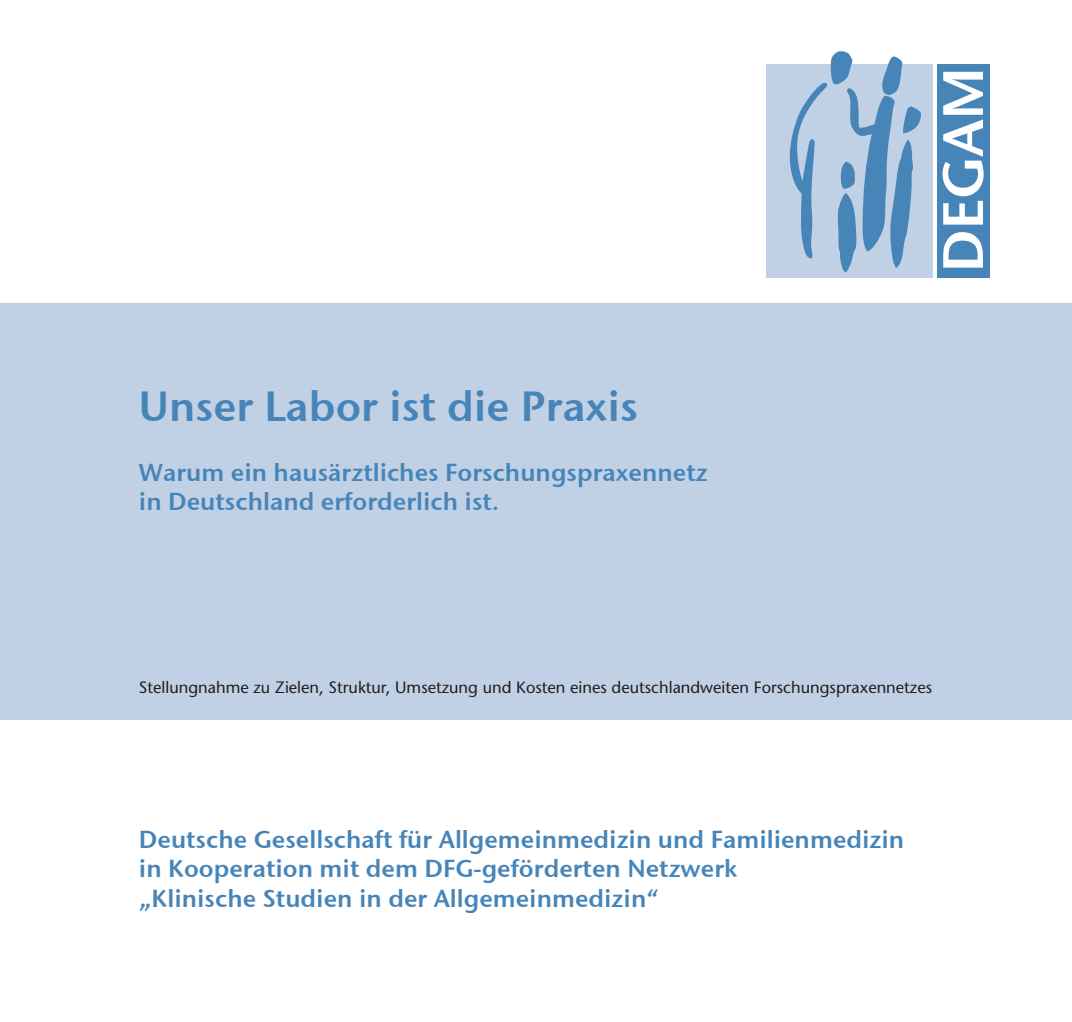
<style>
.page{position:relative;width:1072px;height:1022px;background:#fff}
.page>*{position:absolute;margin:0;border:0;box-sizing:border-box;transform-origin:0 0}
.t1{font:56.7px "Stone Sans Sem ITCTT Semi";color:#fff}
.t2{font:42px "Stone Sans Sem ITCTT Semi";color:#4785b8}
.t3{font:24.5px/29.4px "Stone Sans Sem ITCTT Semi";color:#4785b8}
.t4{font:500 16.45px "Stone Sans Std";color:#231f20}
</style>
<div class="page">
<div style="left:0;top:303px;width:1071px;height:416px;background:#c0d1e6"></div>
<div style="left:766px;top:64px;width:166px;height:214px;background:#c0d1e6"></div>
<div style="left:937px;top:64px;width:53px;height:214px;background:#4785b8"></div>
<svg style="left:789px;top:51px;width:132px;height:221px"></svg>
<h2 class="t2" style="left:139px;top:371px;width:501px">Unser Labor ist die Praxis</h2>
<p class="t3" style="left:139px;top:456px;width:570px">Warum ein hausärztliches Forschungspraxennetz in Deutschland erforderlich ist.</p>
<h1 class="t1" style="left:915px;top:272px;width:207px;rotate:-90deg">DEGAM</h1>
<p class="t4" style="left:139px;top:678px;width:794px">Stellungnahme zu Zielen, Struktur, Umsetzung und Kosten eines deutschlandweiten Forschungspraxennetzes</p>
<p class="t3" style="left:139px;top:823px;width:767px">Deutsche Gesellschaft für Allgemeinmedizin und Familienmedizin in Kooperation mit dem DFG-geförderten Netzwerk<br>„Klinische Studien in der Allgemeinmedizin“</p>
</div>
